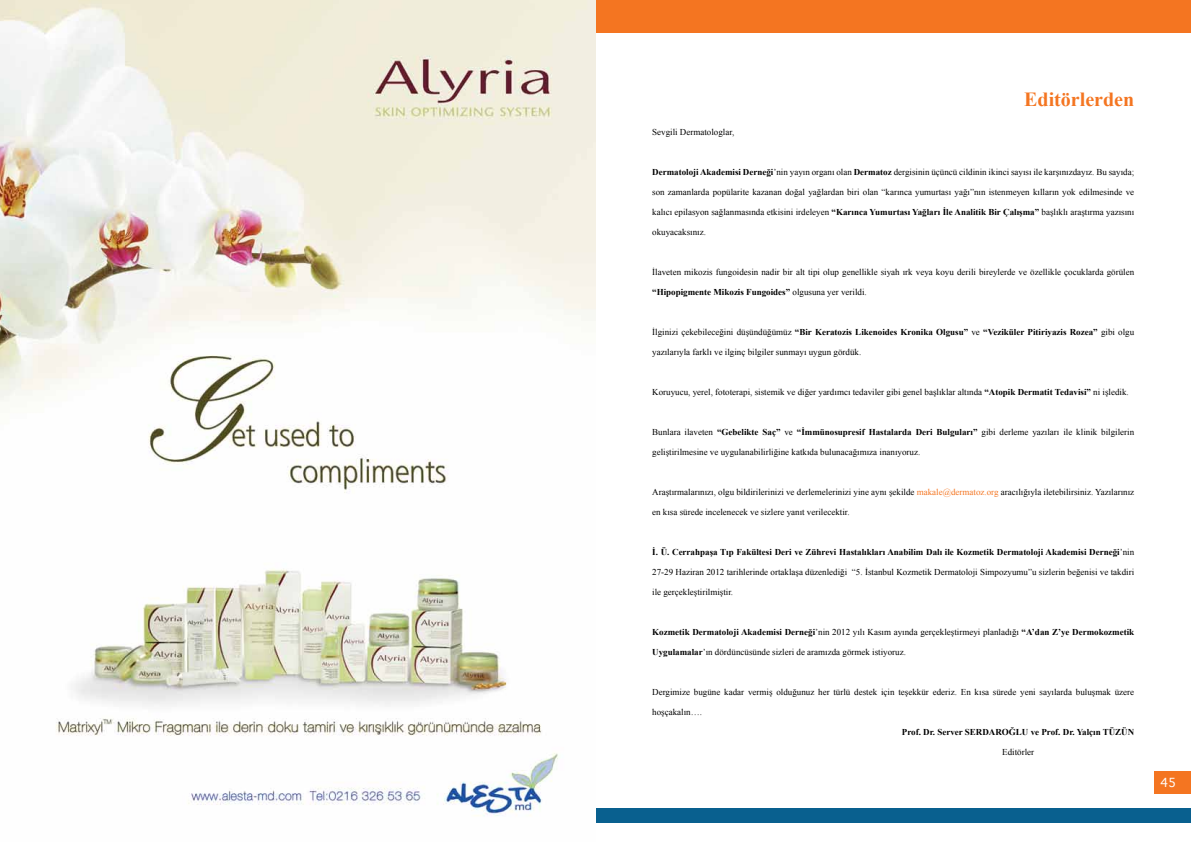
<style>
.page{position:relative;width:1191px;height:842px;background:#fff}
.page>*{position:absolute;margin:0;border:0;box-sizing:border-box;transform-origin:0 0}
.t1{font:700 20px "Times New Roman";color:#f47521}
.t2{font:12px "Geneva";color:#fff}
.t3{font:9px "Times New Roman";color:#000}
.t4{font:700 9px "Times New Roman";color:#000}
.s1{font-weight:700}
.s2{font-weight:400}
.s3{color:#f47521}
</style>
<div class="page">
<div style="left:1154px;top:771px;width:37px;height:23px;background:#f47521"></div>
<div style="left:595px;top:0;width:596px;height:33px;background:#f47521"></div>
<div style="left:595px;top:808px;width:596px;height:14px;background:#09608f"></div>
<img style="left:0;top:0;width:595px;height:816px">
<h1 class="t1" style="left:1024px;top:85px;width:112px">Editörlerden</h1>
<p class="t3" style="left:652px;top:126px;width:84px">Sevgili Dermatologlar,</p>
<p class="t3" style="left:652px;top:166px;width:483px"><span class="s1">Dermatoloji Akademisi Derneği</span>’nin yayın organı olan <span class="s1">Dermatoz</span> dergisinin üçüncü cildinin ikinci sayısı ile karşınızdayız. Bu sayıda;</p>
<p class="t3" style="left:652px;top:186px;width:483px">son zamanlarda popülarite kazanan doğal yağlardan biri olan “karınca yumurtası yağı”nın istenmeyen kılların yok edilmesinde ve</p>
<p class="t3" style="left:652px;top:206px;width:483px">kalıcı epilasyon sağlanmasında etkisini irdeleyen <span class="s1">“Karınca Yumurtası Yağları İle Analitik Bir Çalışma”</span> başlıklı araştırma yazısını</p>
<p class="t3" style="left:652px;top:226px;width:55px">okuyacaksınız.</p>
<p class="t3" style="left:652px;top:266px;width:483px">İlaveten mikozis fungoidesin nadir bir alt tipi olup genellikle siyah ırk veya koyu derili bireylerde ve özellikle çocuklarda görülen</p>
<p class="t4" style="left:652px;top:286px;width:216px">“Hipopigmente Mikozis Fungoides” <span class="s2">olgusuna yer verildi.</span></p>
<p class="t4" style="left:652px;top:326px;width:483px"><span class="s2">İlginizi çekebileceğini düşündüğümüz</span> “Bir Keratozis Likenoides Kronika Olgusu” <span class="s2">ve</span> “Veziküler Pitiriyazis Rozea” <span class="s2">gibi olgu</span></p>
<p class="t3" style="left:652px;top:346px;width:210px">yazılarıyla farklı ve ilginç bilgiler sunmayı uygun gördük.</p>
<p class="t3" style="left:652px;top:386px;width:478px">Koruyucu, yerel, fototerapi, sistemik ve diğer yardımcı tedaviler gibi genel başlıklar altında <span class="s1">“Atopik Dermatit Tedavisi”</span> ni işledik.</p>
<p class="t3" style="left:652px;top:426px;width:483px">Bunlara ilaveten <span class="s1">“Gebelikte Saç”</span> ve <span class="s1">“İmmünosupresif Hastalarda Deri Bulguları”</span> gibi derleme yazıları ile klinik bilgilerin</p>
<p class="t3" style="left:652px;top:446px;width:269px">geliştirilmesine ve uygulanabilirliğine katkıda bulunacağımıza inanıyoruz.</p>
<p class="t3" style="left:652px;top:486px;width:483px">Araştırmalarınızı, olgu bildirilerinizi ve derlemelerinizi yine aynı şekilde <span class="s3">makale@dermatoz.org</span> aracılığıyla iletebilirsiniz. Yazılarınız</p>
<p class="t3" style="left:652px;top:506px;width:199px">en kısa sürede incelenecek ve sizlere yanıt verilecektir.</p>
<p class="t4" style="left:652px;top:546px;width:483px">İ. Ü. Cerrahpaşa Tıp Fakültesi Deri ve Zührevi Hastalıkları Anabilim Dalı ile Kozmetik Dermatoloji Akademisi Derneği<span class="s2">’nin</span></p>
<p class="t3" style="left:652px;top:566px;width:483px">27-29 Haziran 2012 tarihlerinde ortaklaşa düzenlediği “5. İstanbul Kozmetik Dermatoloji Simpozyumu”u sizlerin beğenisi ve takdiri</p>
<p class="t3" style="left:652px;top:586px;width:82px">ile gerçekleştirilmiştir.</p>
<p class="t4" style="left:652px;top:626px;width:483px">Kozmetik Dermatoloji Akademisi Derneği<span class="s2">’nin 2012 yılı Kasım ayında gerçekleştirmeyi planladığı</span> “A’dan Z’ye Dermokozmetik</p>
<p class="t3" style="left:652px;top:646px;width:255px"><span class="s1">Uygulamalar</span>’ın dördüncüsünde sizleri de aramızda görmek istiyoruz.</p>
<p class="t3" style="left:652px;top:686px;width:483px">Dergimize bugüne kadar vermiş olduğunuz her türlü destek için teşekkür ederiz. En kısa sürede yeni sayılarda buluşmak üzere</p>
<p class="t3" style="left:652px;top:706px;width:51px">hoşçakalın….</p>
<p class="t4" style="left:902px;top:726px;width:234px">Prof. Dr. Server SERDAROĞLU ve Prof. Dr. Yalçın TÜZÜN</p>
<p class="t3" style="left:1002px;top:746px;width:33px">Editörler</p>
<h2 class="t2" style="left:1160px;top:772px;width:18px">45</h2>
</div>
